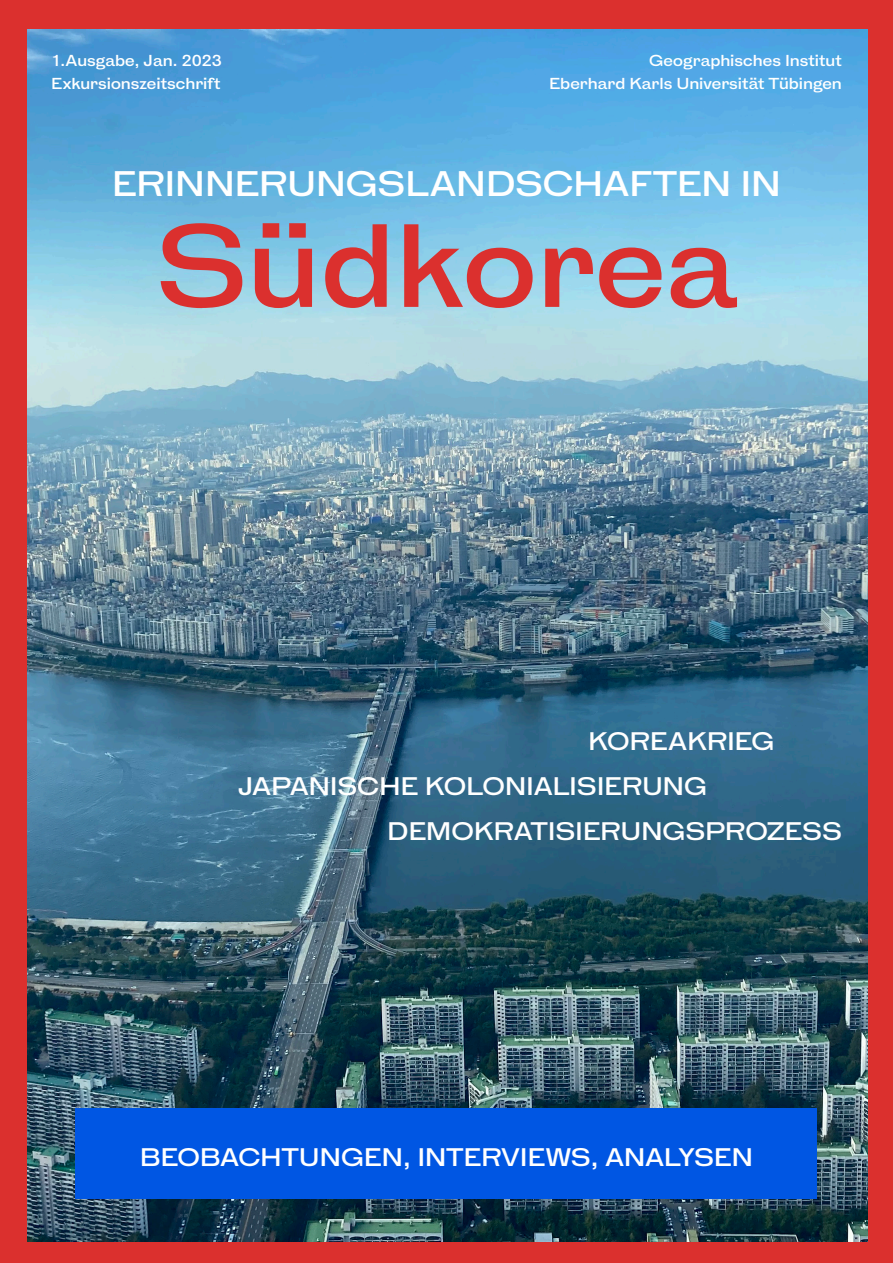
<style>
.page{position:relative;width:893px;height:1263px;background:#db302e}
.page>*{position:absolute;margin:0;border:0;box-sizing:border-box;transform-origin:0 0}
.t1{font:600 111.3px "HK Gothic";color:#db302e}
.t2{font:600 33.45px "HK Gothic";letter-spacing:-.015em;color:#fff}
.t3{font:600 24px "HK Gothic";letter-spacing:-.015em;color:#fff}
.t4{font:600 15px/22.5px "HK Gothic";color:#fff;text-align:right}
</style>
<div class="page">
<img style="left:28px;top:30px;width:839px;height:1212px">
<div style="left:76px;top:1109px;width:741px;height:90px;background:#0056e3"></div>
<p class="t4" style="left:51px;top:48px;width:172px;text-align:left">1.Ausgabe, Jan. 2023<br>Exkursionszeitschrift</p>
<p class="t4" style="left:549px;top:48px;width:294px">Geographisches Institut<br>Eberhard Karls Universität Tübingen</p>
<h2 class="t2" style="left:112px;top:154px;width:671px">ERINNERUNGSLANDSCHAFTEN IN</h2>
<h1 class="t1" style="left:155px;top:170px;width:584px">Südkorea</h1>
<p class="t3" style="left:588px;top:721px;width:188px">KOREAKRIEG</p>
<p class="t3" style="left:238px;top:766px;width:470px">JAPANISCHE KOLONIALISIERUNG</p>
<p class="t3" style="left:387px;top:811px;width:456px">DEMOKRATISIERUNGSPROZESS</p>
<p class="t3" style="left:140px;top:1136px;width:615px">BEOBACHTUNGEN, INTERVIEWS, ANALYSEN</p>
</div>
